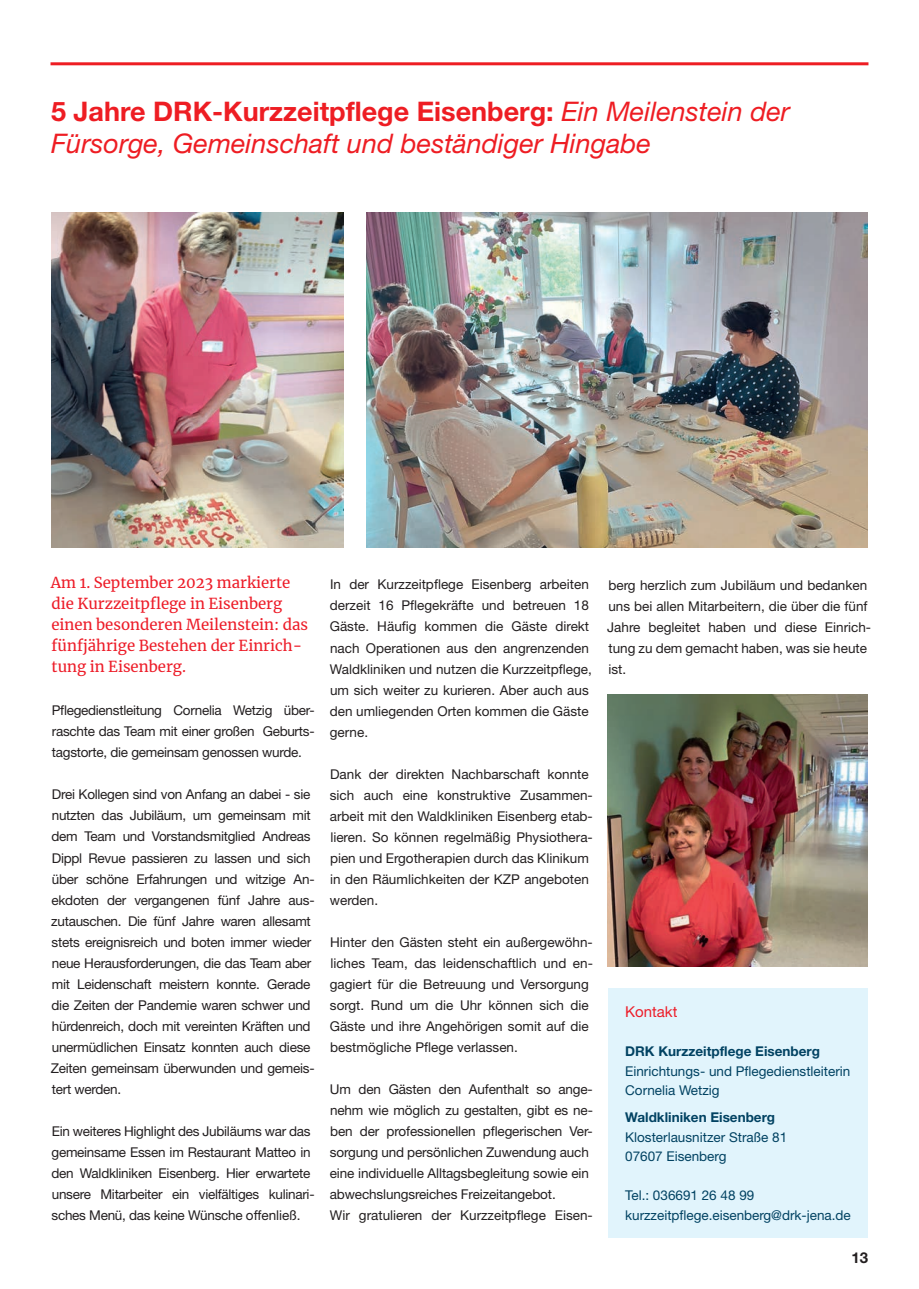
<style>
.page{position:relative;width:919px;height:1289px;background:#fff}
.page>*{position:absolute;margin:0;border:0;box-sizing:border-box;transform-origin:0 0}
.t1{font:700 27px "Qxvmxk Helvetica Neue";color:#ee1d23}
.t2{font:italic 27px "Dsfmpv Helvetica Neue";color:#ee1d23}
.t3{font:15px/21px "Qyqhhx Merriweather";color:#ed1c28}
.t4{font:15px "Cvypgc Merriweather";color:#ed1c28}
.t5{font:15px "Xcsqjh Helvetica Neue";color:#ed1c28}
.t6{font:700 15px "Qxvmxk Helvetica Neue";color:#231f20}
.t7{font:13.5px/21px "Xcsqjh Helvetica Neue";letter-spacing:-.01em;color:#231f20}
.t8{font:13.5px/19.5px "Xcsqjh Helvetica Neue";color:#014262}
.t9{font:700 13.5px "Qxvmxk Helvetica Neue";color:#014262}
.s1{font-family:"Dsfmpv Helvetica Neue";font-weight:400;font-style:italic}
</style>
<div class="page">
<hr style="left:50px;top:62px;width:818px;height:3px;background:#ee1d23">
<div style="left:608px;top:988px;width:259px;height:249px;background:#e1f4fc"></div>
<img style="left:51px;top:213px;width:293px;height:334px">
<img style="left:366px;top:213px;width:501px;height:334px">
<img style="left:607px;top:694px;width:260px;height:272px">
<h1 class="t1" style="left:51px;top:95px;width:740px">5 Jahre DRK-Kurzzeitpflege Eisenberg: <span class="s1">Ein Meilenstein der</span></h1>
<h1 class="t2" style="left:51px;top:128px;width:601px">Fürsorge, Gemeinschaft und beständiger Hingabe</h1>
<p class="t3" style="left:51px;top:571px;width:241px">Am 1. September 2023 markierte</p>
<p class="t4" style="left:51px;top:592px;width:232px">die Kurzzeitpflege in Eisenberg</p>
<p class="t3" style="left:51px;top:613px;width:258px">einen besonderen Meilenstein: das fünfjährige Bestehen der Einrich&shy;tung in Eisenberg.</p>
<p class="t7" style="left:52px;top:700px;width:264px;text-align:justify">Pflegedienstleitung Cornelia Wetzig über&shy;raschte das Team mit einer großen Geburts&shy;tagstorte, die gemeinsam genossen wurde.</p>
<p class="t7" style="left:51px;top:784px;width:265px">Drei Kollegen sind von Anfang an dabei - sie nutzten das Jubiläum, um gemeinsam mit dem Team und Vorstandsmitglied Andreas Dippl Revue passieren zu lassen und sich über schöne Erfahrungen und witzige An&shy;ekdoten der vergangenen fünf Jahre aus&shy;zutauschen. Die fünf Jahre waren allesamt stets ereignisreich und boten immer wieder neue Herausforderungen, die das Team aber mit Leidenschaft meistern konnte. Gerade die Zeiten der Pandemie waren schwer und hürdenreich, doch mit vereinten Kräften und unermüdlichen Einsatz konnten auch diese Zeiten gemeinsam überwunden und gemeis&shy;tert werden.</p>
<p class="t7" style="left:52px;top:1120px;width:264px">Ein weiteres Highlight des Jubiläums war das gemeinsame Essen im Restaurant Matteo in den Waldkliniken Eisenberg. Hier erwartete unsere Mitarbeiter ein vielfältiges kulinari&shy;sches Menü, das keine Wünsche offenließ.</p>
<p class="t7" style="left:330px;top:574px;width:263px">In der Kurzzeitpflege Eisenberg arbeiten derzeit 16 Pflegekräfte und betreuen 18<br>Gäste. Häufig kommen die Gäste direkt nach Operationen aus den angrenzenden Waldkliniken und nutzen die Kurzzeitpflege, um sich weiter zu kurieren. Aber auch aus den umliegenden Orten kommen die Gäste gerne.</p>
<p class="t7" style="left:330px;top:763px;width:264px">Dank der direkten Nachbarschaft konnte sich auch eine konstruktive Zusammen&shy;arbeit mit den Waldkliniken Eisenberg etab&shy;lieren. So können regelmäßig Physiothera&shy;pien und Ergotherapien durch das Klinikum in den Räumlichkeiten der KZP angeboten werden.</p>
<p class="t7" style="left:330px;top:931px;width:265px">Hinter den Gästen steht ein außergewöhn&shy;liches Team, das leidenschaftlich und en&shy;gagiert für die Betreuung und Versorgung sorgt. Rund um die Uhr können sich die Gäste und ihre Angehörigen somit auf die bestmögliche Pflege verlassen.</p>
<p class="t7" style="left:330px;top:1078px;width:264px">Um den Gästen den Aufenthalt so ange&shy;nehm wie möglich zu gestalten, gibt es ne&shy;ben der professionellen pflegerischen Ver&shy;sorgung und persönlichen Zuwendung auch eine individuelle Alltagsbegleitung sowie ein abwechslungsreiches Freizeitangebot.<br>Wir gratulieren der Kurzzeitpflege Eisen-</p>
<p class="t7" style="left:607px;top:574px;width:265px">berg herzlich zum Jubiläum und bedanken uns bei allen Mitarbeitern, die über die fünf Jahre begleitet haben und diese Einrich&shy;tung zu dem gemacht haben, was sie heute ist.</p>
<p class="t5" style="left:625px;top:1003px;width:54px">Kontakt</p>
<p class="t9" style="left:625px;top:1043px;width:196px">DRK Kurzzeitpflege Eisenberg</p>
<p class="t8" style="left:625px;top:1061px;width:227px">Einrichtungs- und Pflegedienstleiterin<br>Cornelia Wetzig</p>
<p class="t9" style="left:625px;top:1109px;width:151px">Waldkliniken Eisenberg</p>
<p class="t8" style="left:625px;top:1127px;width:164px">Klosterlausnitzer Straße 81<br>07607 Eisenberg</p>
<p class="t8" style="left:625px;top:1185px;width:227px">Tel.: 036691 26 48 99 kurzzeitpflege.eisenberg@drk-jena.de</p>
<p class="t6" style="left:851px;top:1248px;width:18px">13</p>
</div>
